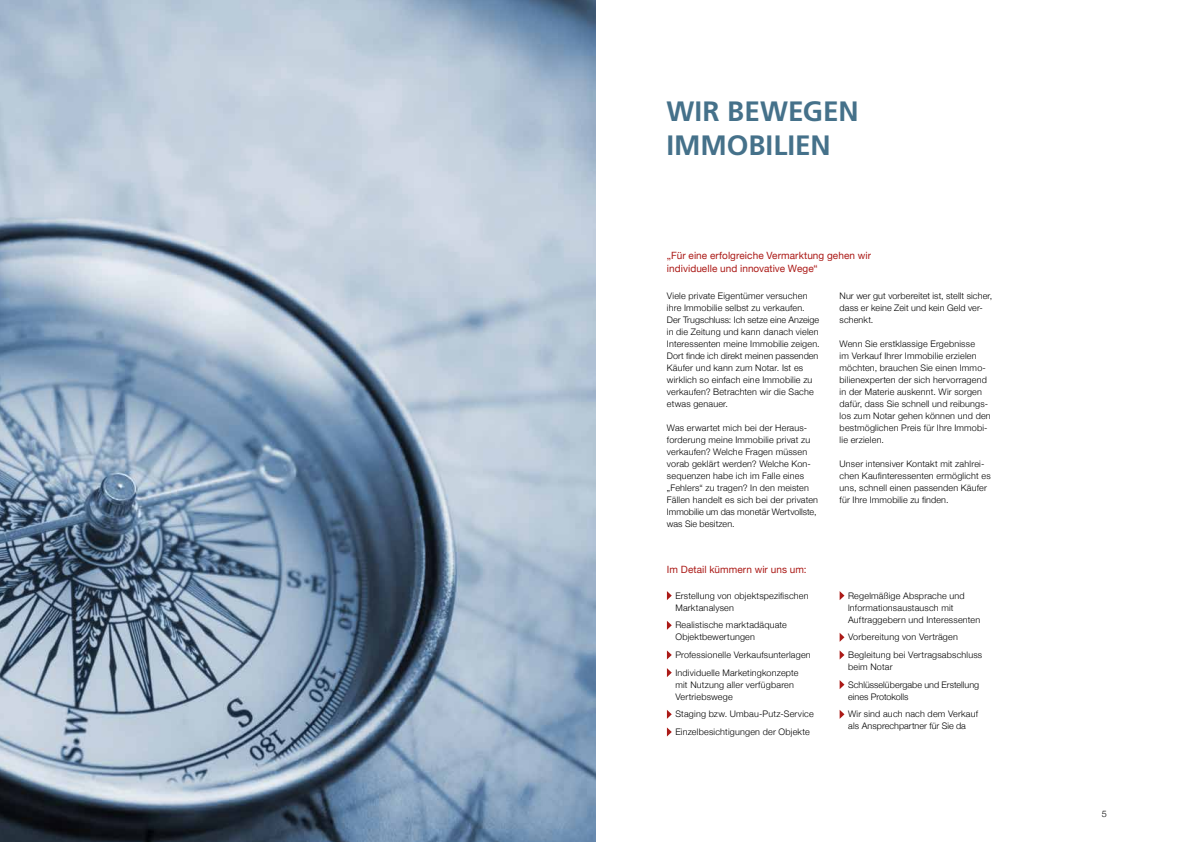
<style>
.page{position:relative;width:1191px;height:842px;background:#fff}
.page>*{position:absolute;margin:0;border:0;box-sizing:border-box;transform-origin:0 0}
.t1{font:700 28px/33.6px "Frutiger";color:#45718a}
.t2{font:10px/13px "Helvetica Neue";letter-spacing:.005em;color:#ab1a17}
.t3{font:300 9px/12px "Helvetica Neue";letter-spacing:.02em;color:#000}
.t4{font:300 9px/17.7px "Helvetica Neue";color:#000}
</style>
<div class="page">
<img style="left:0;top:0;width:595px;height:842px">
<svg style="left:667px;top:591px;width:5px;height:9px"></svg>
<svg style="left:667px;top:621px;width:5px;height:9px"></svg>
<svg style="left:667px;top:650px;width:5px;height:9px"></svg>
<svg style="left:667px;top:668px;width:5px;height:9px"></svg>
<svg style="left:667px;top:710px;width:5px;height:9px"></svg>
<svg style="left:667px;top:727px;width:5px;height:9px"></svg>
<svg style="left:839px;top:591px;width:5px;height:9px"></svg>
<svg style="left:839px;top:633px;width:5px;height:9px"></svg>
<svg style="left:839px;top:650px;width:5px;height:9px"></svg>
<svg style="left:839px;top:680px;width:5px;height:9px"></svg>
<svg style="left:839px;top:710px;width:5px;height:9px"></svg>
<h1 class="t1" style="left:666px;top:96px;width:194px">WIR BEWEGEN<br>IMMOBILIEN</h1>
<p class="t2" style="left:667px;top:250px;width:206px">„Für eine erfolgreiche Vermarktung gehen wir individuelle und innovative Wege“</p>
<p class="t3" style="left:667px;top:290px;width:154px">Viele private Eigentümer versuchen ihre Immobilie selbst zu verkaufen.<br>Der Trugschluss: Ich setze eine Anzeige in die Zeitung und kann danach vielen Interessenten meine Immobilie zeigen.<br>Dort finde ich direkt meinen passenden Käufer und kann zum Notar. Ist es wirklich so einfach eine Immobilie zu verkaufen? Betrachten wir die Sache etwas genauer.</p>
<p class="t3" style="left:667px;top:422px;width:153px">Was erwartet mich bei der Heraus&shy;forderung meine Immobilie privat zu verkaufen? Welche Fragen müssen vorab geklärt werden? Welche Kon&shy;sequenzen habe ich im Falle eines „Fehlers“ zu tragen? In den meisten Fällen handelt es sich bei der privaten Immobilie um das monetär Wertvollste, was Sie besitzen.</p>
<p class="t2" style="left:667px;top:564px;width:141px">Im Detail kümmern wir uns um:</p>
<p class="t3" style="left:675px;top:589px;width:135px">Erstellung von objektspezifischen<br>Marktanalysen</p>
<p class="t3" style="left:675px;top:619px;width:113px">Realistische marktadäquate<br>Objektbewertungen</p>
<p class="t3" style="left:675px;top:646px;width:137px;line-height:17.7px">Professionelle Verkaufsunterlagen<br>Individuelle Marketingkonzepte</p>
<p class="t3" style="left:675px;top:679px;width:120px">mit Nutzung aller verfügbaren<br>Vertriebswege</p>
<p class="t3" style="left:675px;top:705px;width:140px;line-height:17.7px">Staging bzw. Umbau-Putz-Service<br>Einzelbesichtigungen der Objekte</p>
<p class="t3" style="left:839px;top:290px;width:154px">Nur wer gut vorbereitet ist, stellt sicher, dass er keine Zeit und kein Geld ver&shy;schenkt.</p>
<p class="t3" style="left:839px;top:338px;width:153px">Wenn Sie erstklassige Ergebnisse<br>im Verkauf Ihrer Immobilie erzielen möchten, brauchen Sie einen Immo&shy;bilienexperten der sich hervorragend in der Materie auskennt. Wir sorgen dafür, dass Sie schnell und reibungs&shy;los zum Notar gehen können und den bestmöglichen Preis für Ihre Immobi&shy;lie erzielen.</p>
<p class="t3" style="left:839px;top:458px;width:152px">Unser intensiver Kontakt mit zahlrei&shy;chen Kaufinteressenten ermöglicht es uns, schnell einen passenden Käufer für Ihre Immobilie zu finden.</p>
<p class="t3" style="left:848px;top:590px;width:134px">Regelmäßige Absprache und lnformationsaustausch mit<br>Auftraggebern und Interessenten</p>
<p class="t3" style="left:848px;top:628px;width:136px;line-height:17.7px">Vorbereitung von Verträgen<br>Begleitung bei Vertragsabschluss</p>
<p class="t4" style="left:848px;top:658px;width:133px">beim Notar<br>Schlüsselübergabe und Erstellung</p>
<p class="t3" style="left:848px;top:688px;width:131px;line-height:17.7px">eines Protokolls<br>Wir sind auch nach dem Verkauf</p>
<p class="t4" style="left:848px;top:717px;width:119px">als Ansprechpartner für Sie da</p>
<p class="t3" style="left:1101px;top:808px;width:7px">5</p>
</div>
